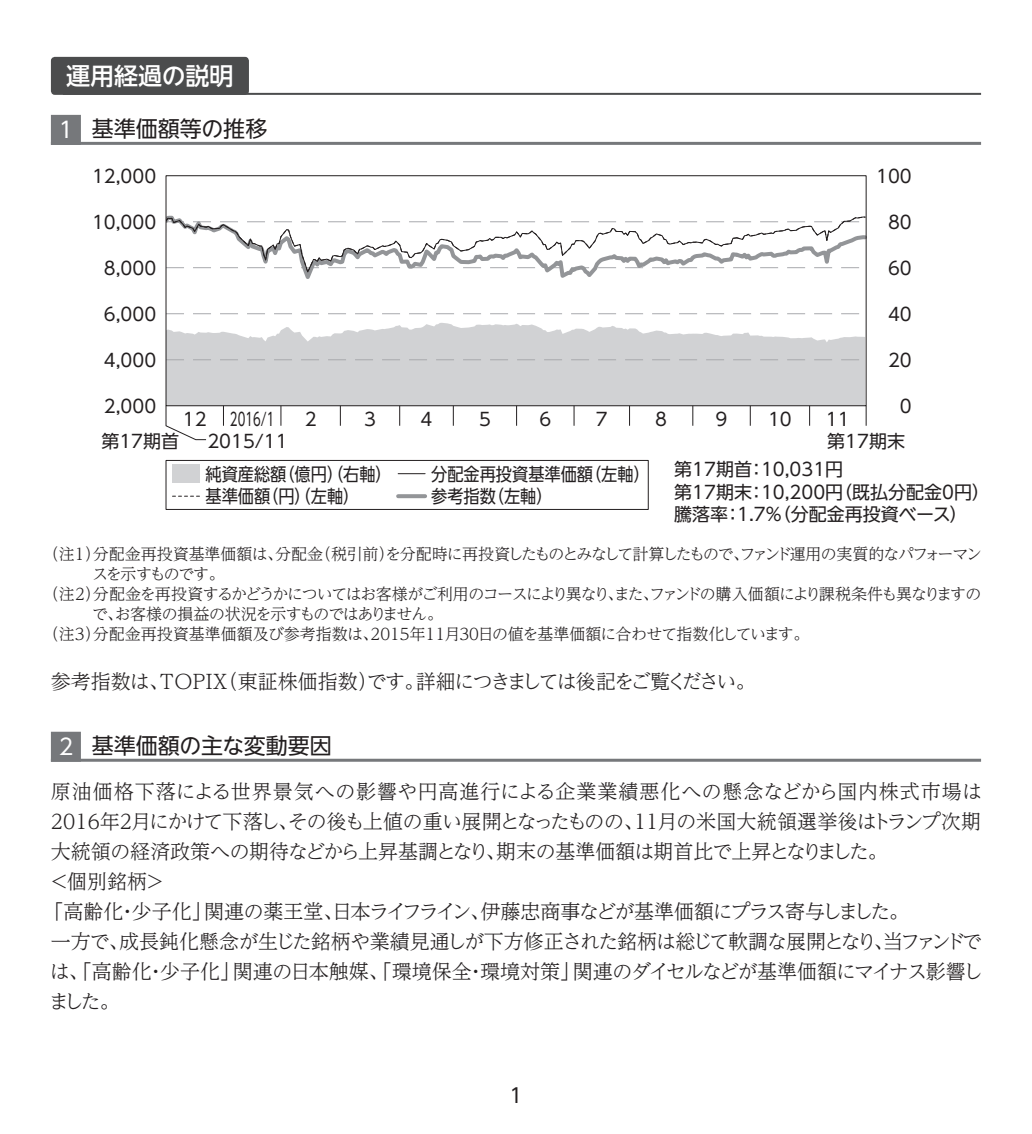
<style>
.page{position:relative;width:1032px;height:1134px;background:#fff}
.page>*{position:absolute;margin:0;border:0;box-sizing:border-box;transform-origin:0 0}
.t1{font:500 24px "UD Shin Go NT Pro";color:#fff}
.t2{font:22px "UD Shin Go NT Pro";color:#231f20}
.t3{font:22px "UD Shin Go NT Pro";color:#fff}
.t4{font:300 20px/30px "UD Reimin Pro";letter-spacing:-.02em;color:#231f20}
.t5{font:300 20px/30px "UD Reimin Pro";letter-spacing:.01em;color:#231f20;text-align:right}
.t6{font:300 20px/30px "UD Reimin Pro";letter-spacing:-.05em;color:#231f20}
.t7{font:300 20px "UD Reimin Pro";letter-spacing:-.055em;color:#231f20}
.t8{font:300 20px "UD Reimin Pro";letter-spacing:-.045em;color:#231f20}
.t9{font:300 20px "UD Reimin Pro";letter-spacing:-.075em;color:#231f20}
.t10{font:300 20px "UD Reimin Pro";letter-spacing:-.115em;color:#231f20}
.t11{font:300 20px "UD Reimin Pro";color:#231f20}
.t12{font:20px "UD Shin Go NT Pro";color:#231f20}
.t13{font:18px/22.6px "UD Shin Go NT Pro";color:#231f20}
.t14{font:18px "UD Shin Go NT Pro";color:#231f20;scale:.9 1}
.t15{font:18px "UD Shin Go NT Pro";color:#231f20;scale:.65 1}
.t16{font:300 16px/20px "UD Reimin Pro";letter-spacing:-.085em;color:#231f20}
.t17{font:300 16px/20px "UD Reimin Pro";letter-spacing:-.05em;color:#231f20}
.t18{font:300 16px "UD Reimin Pro";letter-spacing:-.075em;color:#231f20}
.t19{font:300 16px "UD Reimin Pro";color:#231f20}
</style>
<div class="page">
<hr style="left:63px;top:93px;width:918px;height:2px;background:#4b4c4d">
<hr style="left:51px;top:142px;width:930px;height:3px;background:#76787b">
<div style="left:51px;top:115px;width:30px;height:30px;background:#76787b"></div>
<hr style="left:51px;top:759px;width:930px;height:3px;background:#76787b">
<div style="left:51px;top:732px;width:30px;height:30px;background:#76787b"></div>
<div style="left:51px;top:57px;width:198px;height:38px;background:#4b4c4d;border-radius:4px"></div>
<svg style="left:167px;top:323px;width:697px;height:81px;background:#d6d6d8"></svg>
<svg style="left:167px;top:359px;width:697px;height:1px"></svg>
<svg style="left:167px;top:313px;width:692px;height:1px"></svg>
<svg style="left:167px;top:215px;width:697px;height:64px"></svg>
<div style="left:165px;top:175px;width:701px;height:231px;border:1px solid #231f20"></div>
<svg style="left:865px;top:406px;width:1px;height:20px"></svg>
<svg style="left:165px;top:405px;width:42px;height:36px"></svg>
<svg style="left:223px;top:406px;width:1px;height:20px"></svg>
<svg style="left:280px;top:406px;width:1px;height:20px"></svg>
<svg style="left:340px;top:406px;width:1px;height:20px"></svg>
<svg style="left:399px;top:406px;width:1px;height:20px"></svg>
<svg style="left:453px;top:406px;width:1px;height:20px"></svg>
<svg style="left:516px;top:406px;width:1px;height:20px"></svg>
<svg style="left:573px;top:406px;width:1px;height:20px"></svg>
<svg style="left:629px;top:406px;width:1px;height:20px"></svg>
<svg style="left:692px;top:406px;width:1px;height:20px"></svg>
<svg style="left:750px;top:406px;width:1px;height:20px"></svg>
<svg style="left:809px;top:406px;width:1px;height:20px"></svg>
<div style="left:165px;top:460px;width:484px;height:50px;border:1px solid #231f20"></div>
<svg style="left:398px;top:494px;width:27px;height:4px"></svg>
<svg style="left:398px;top:473px;width:27px;height:1px"></svg>
<svg style="left:172px;top:496px;width:27px;height:1px"></svg>
<div style="left:172px;top:465px;width:27px;height:18px;background:#d1d2d4"></div>
<h1 class="t1" style="left:66px;top:56px;width:169px">運用経過の説明</h1>
<p class="t2" style="left:92px;top:111px;width:177px">基準価額等の推移</p>
<p class="t3" style="left:59px;top:112px;width:16px">1</p>
<p class="t13" style="left:92px;top:164px;width:66px">12,000</p>
<p class="t13" style="left:876px;top:164px;width:37px">100</p>
<p class="t13" style="left:92px;top:210px;width:66px">10,000</p>
<p class="t13" style="left:888px;top:210px;width:25px">80</p>
<p class="t13" style="left:104px;top:256px;width:54px">8,000</p>
<p class="t13" style="left:888px;top:256px;width:25px">60</p>
<p class="t13" style="left:104px;top:302px;width:54px">6,000</p>
<p class="t13" style="left:888px;top:302px;width:25px">40</p>
<p class="t13" style="left:104px;top:348px;width:54px">4,000</p>
<p class="t13" style="left:888px;top:348px;width:25px">20</p>
<p class="t13" style="left:104px;top:394px;width:54px">2,000</p>
<p class="t13" style="left:183px;top:407px;width:25px">12</p>
<p class="t15" style="left:230px;top:404px;width:70px">2016/1</p>
<p class="t13" style="left:305px;top:407px;width:13px">2</p>
<p class="t13" style="left:364px;top:407px;width:13px">3</p>
<p class="t13" style="left:420px;top:407px;width:13px">4</p>
<p class="t13" style="left:479px;top:407px;width:13px">5</p>
<p class="t13" style="left:539px;top:407px;width:13px">6</p>
<p class="t13" style="left:596px;top:407px;width:13px">7</p>
<p class="t13" style="left:655px;top:407px;width:13px">8</p>
<p class="t13" style="left:715px;top:407px;width:13px">9</p>
<p class="t13" style="left:768px;top:407px;width:25px">10</p>
<p class="t13" style="left:826px;top:407px;width:25px">11</p>
<p class="t13" style="left:900px;top:394px;width:13px">0</p>
<p class="t13" style="left:101px;top:429px;width:79px">第17期首</p>
<p class="t13" style="left:207px;top:429px;width:82px">2015/11</p>
<p class="t13" style="left:827px;top:429px;width:79px">第17期末</p>
<p class="t14" style="left:278px;top:459px;width:127px">（億円）（右軸(</p>
<p class="t14" style="left:205px;top:459px;width:92px">純資産総額</p>
<p class="t14" style="left:262px;top:482px;width:109px">（円）（左軸(</p>
<p class="t14" style="left:205px;top:482px;width:74px">基準価額</p>
<p class="t14" style="left:585px;top:459px;width:74px">（左軸(</p>
<p class="t14" style="left:431px;top:459px;width:182px">分配金再投資基準価額</p>
<p class="t14" style="left:488px;top:482px;width:73px">（左軸(</p>
<p class="t14" style="left:431px;top:482px;width:74px">参考指数</p>
<p class="t13" style="left:747px;top:458px;width:244px;text-indent:-73px">第17期首<br>：10,200 （円既払分配金0円(</p>
<p class="t13" style="left:747px;top:458px;width:97px">：10,031円</p>
<p class="t13" style="left:674px;top:480px;width:79px">第17期末</p>
<p class="t13" style="left:773px;top:503px;width:197px">（分配金再投資ベース(</p>
<p class="t13" style="left:674px;top:503px;width:55px">騰落率</p>
<p class="t13" style="left:724px;top:503px;width:59px">：1.7%</p>
<p class="t16" style="left:92px;top:543px;width:891px;text-indent:-49px">（注1）<br>スを示すものです。<br>分配金を再投資するかどうかについてはお客様がご利用のコースにより異なりまたファンドの購入価額により課税条件も異なりますの</p>
<p class="t18" style="left:315px;top:541px;width:668px">（税引前を分配時に再投資したものとみなして計算したものでファンド運用の実質的なパフォーマン</p>
<p class="t17" style="left:378px;top:543px;width:17px">）</p>
<p class="t19" style="left:93px;top:541px;width:192px">分配金再投資基準価額は、</p>
<p class="t17" style="left:275px;top:543px;width:49px">分配金</p>
<p class="t17" style="left:733px;top:543px;width:17px">、</p>
<p class="t17" style="left:92px;top:583px;width:352px;text-indent:-49px">（注2）<br>でお客様の損益の状況を示すものではありません。</p>
<p class="t17" style="left:607px;top:583px;width:17px">、</p>
<p class="t17" style="left:643px;top:583px;width:17px">、</p>
<p class="t17" style="left:107px;top:603px;width:17px">、</p>
<p class="t17" style="left:43px;top:623px;width:59px">（注3）</p>
<p class="t17" style="left:371px;top:623px;width:440px">2015年11月30日の値を基準価額に合わせて指数化しています。</p>
<p class="t19" style="left:93px;top:621px;width:287px">分配金再投資基準価額及び参考指数は、</p>
<p class="t4" style="left:218px;top:666px;width:161px">（東証株価指数）</p>
<p class="t10" style="left:416px;top:665px;width:341px">詳細につきましては後記をご覧ください。</p>
<p class="t6" style="left:51px;top:666px;width:181px">参考指数はＴＯＰＩＸ</p>
<p class="t4" style="left:367px;top:666px;width:59px">です。</p>
<p class="t4" style="left:149px;top:666px;width:21px">、</p>
<p class="t2" style="left:92px;top:728px;width:241px">基準価額の主な変動要因</p>
<p class="t3" style="left:59px;top:729px;width:16px">2</p>
<p class="t5" style="left:51px;top:776px;width:932px">原油価格下落による世界景気への影響や円高進行による企業業績悪化への懸念などから国内株式市場は<br>11月の米国大統領選挙後はトランプ次期</p>
<p class="t8" style="left:51px;top:805px;width:594px">2016年2月にかけて下落しその後も上値の重い展開となったものの、</p>
<p class="t4" style="left:51px;top:806px;width:838px;text-indent:227px">、<br>大統領の経済政策への期待などから上昇基調となり期末の基準価額は期首比で上昇となりました。</p>
<p class="t4" style="left:486px;top:836px;width:21px">、</p>
<p class="t4" style="left:51px;top:866px;width:114px">&lt;個別銘柄&lt;</p>
<p class="t7" style="left:204px;top:895px;width:706px">関連の薬王堂日本ライフライン伊藤忠商事などが基準価額にプラス寄与しました。</p>
<p class="t4" style="left:43px;top:896px;width:170px">「高齢化少子化」</p>
<p class="t6" style="left:118px;top:896px;width:866px">・<br>成長鈍化懸念が生じた銘柄や業績見通しが下方修正された銘柄は総じて軟調な展開となり当ファンドで</p>
<p class="t4" style="left:323px;top:896px;width:21px">、</p>
<p class="t4" style="left:470px;top:896px;width:21px">、</p>
<p class="t4" style="left:51px;top:926px;width:80px">一方で、</p>
<p class="t4" style="left:874px;top:926px;width:21px">、</p>
<p class="t9" style="left:573px;top:955px;width:411px">関連のダイセルなどが基準価額にマイナス影響し</p>
<p class="t4" style="left:50px;top:956px;width:192px">は、「高齢化少子化」</p>
<p class="t11" style="left:233px;top:955px;width:349px">関連の日本触媒、「環境保全環境対策」</p>
<p class="t4" style="left:146px;top:956px;width:21px">・</p>
<p class="t4" style="left:466px;top:956px;width:21px">・</p>
<p class="t4" style="left:49px;top:986px;width:72px">ました。</p>
<p class="t12" style="left:509px;top:1079px;width:15px">1</p>
</div>
